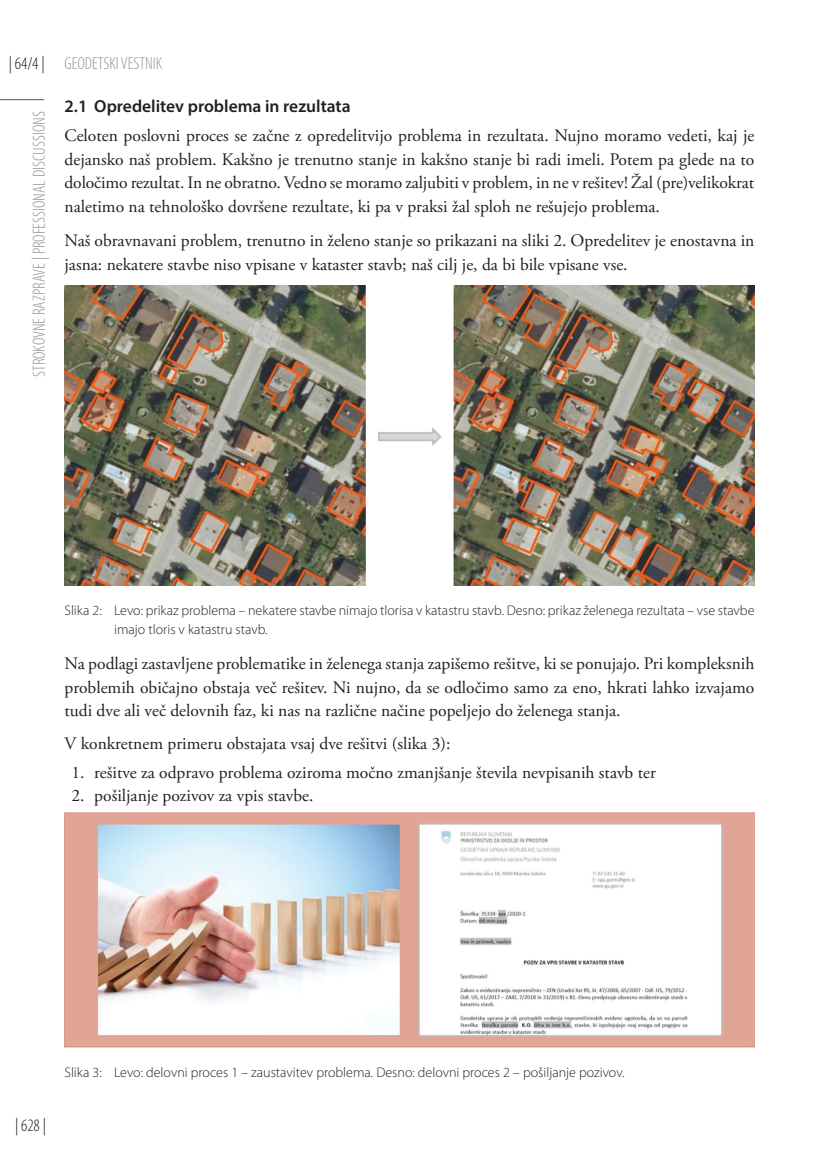
<style>
.page{position:relative;width:819px;height:1166px;background:#fff}
.page>*{position:absolute;margin:0;border:0;box-sizing:border-box;transform-origin:0 0}
.t1{font:17.5px/23.6px "Adobe Garamond Pro";color:#231f20;text-align:justify}
.t2{font:300 condensed 17.5px "Myriad Pro";color:#939598}
.t3{font:600 17.5px "Myriad Pro";color:#231f20}
.t4{font:300 condensed 17.5px "Myriad Pro";color:#231f20}
.t5{font:300 14px/19.1px "Myriad Pro";color:#231f20}
.s1{color:#231f20}
</style>
<div class="page">
<img style="left:64px;top:286px;width:690px;height:300px">
<img style="left:64px;top:812px;width:690px;height:236px">
<hr style="left:0;top:99px;width:44px;height:1px;background:#57585a">
<p class="t2" style="left:9px;top:53px;width:155px"><span class="s1">| 64/4 |</span> GEODETSKI VESTNIK</p>
<p class="t2" style="left:29px;top:377px;width:267px;rotate:-90deg">STROKOVNE RAZPRAVE | PROFESSIONAL DISCUSSIONS</p>
<p class="t3" style="left:64px;top:95px;width:287px">2.1 Opredelitev problema in rezultata</p>
<p class="t1" style="left:64px;top:124px;width:691px">Celoten poslovni proces se začne z opredelitvijo problema in rezultata. Nujno moramo vedeti, kaj je dejansko naš problem. Kakšno je trenutno stanje in kakšno stanje bi radi imeli. Potem pa glede na to določimo rezultat. In ne obratno. Vedno se moramo zaljubiti v problem, in ne v rešitev! Žal (pre)velikokrat naletimo na tehnološko dovršene rezultate, ki pa v praksi žal sploh ne rešujejo problema.</p>
<p class="t1" style="left:64px;top:229px;width:691px">Naš obravnavani problem, trenutno in želeno stanje so prikazani na sliki 2. Opredelitev je enostavna in jasna: nekatere stavbe niso vpisane v kataster stavb; naš cilj je, da bi bile vpisane vse.</p>
<p class="t5" style="left:114px;top:600px;width:641px;text-indent:-50px">Slika 2: Levo: prikaz problema – nekatere stavbe nimajo tlorisa v katastru stavb. Desno: prikaz želenega rezultata – vse stavbe imajo tloris v katastru stavb.</p>
<p class="t1" style="left:64px;top:652px;width:691px">Na podlagi zastavljene problematike in želenega stanja zapišemo rešitve, ki se ponujajo. Pri kompleksnih problemih običajno obstaja več rešitev. Ni nujno, da se odločimo samo za eno, hkrati lahko izvajamo tudi dve ali več delovnih faz, ki nas na različne načine popeljejo do želenega stanja.</p>
<p class="t1" style="left:64px;top:732px;width:387px">V konkretnem primeru obstajata vsaj dve rešitvi (slika 3):</p>
<p class="t1" style="left:71px;top:761px;width:586px">1. rešitve za odpravo problema oziroma močno zmanjšanje števila nevpisanih stavb ter</p>
<p class="t1" style="left:71px;top:784px;width:243px">2. pošiljanje pozivov za vpis stavbe.</p>
<p class="t4" style="left:15px;top:1115px;width:32px">| 628 |</p>
<p class="t5" style="left:64px;top:1062px;width:561px">Slika 3: Levo: delovni proces 1 – zaustavitev problema. Desno: delovni proces 2 – pošiljanje pozivov.</p>
</div>
